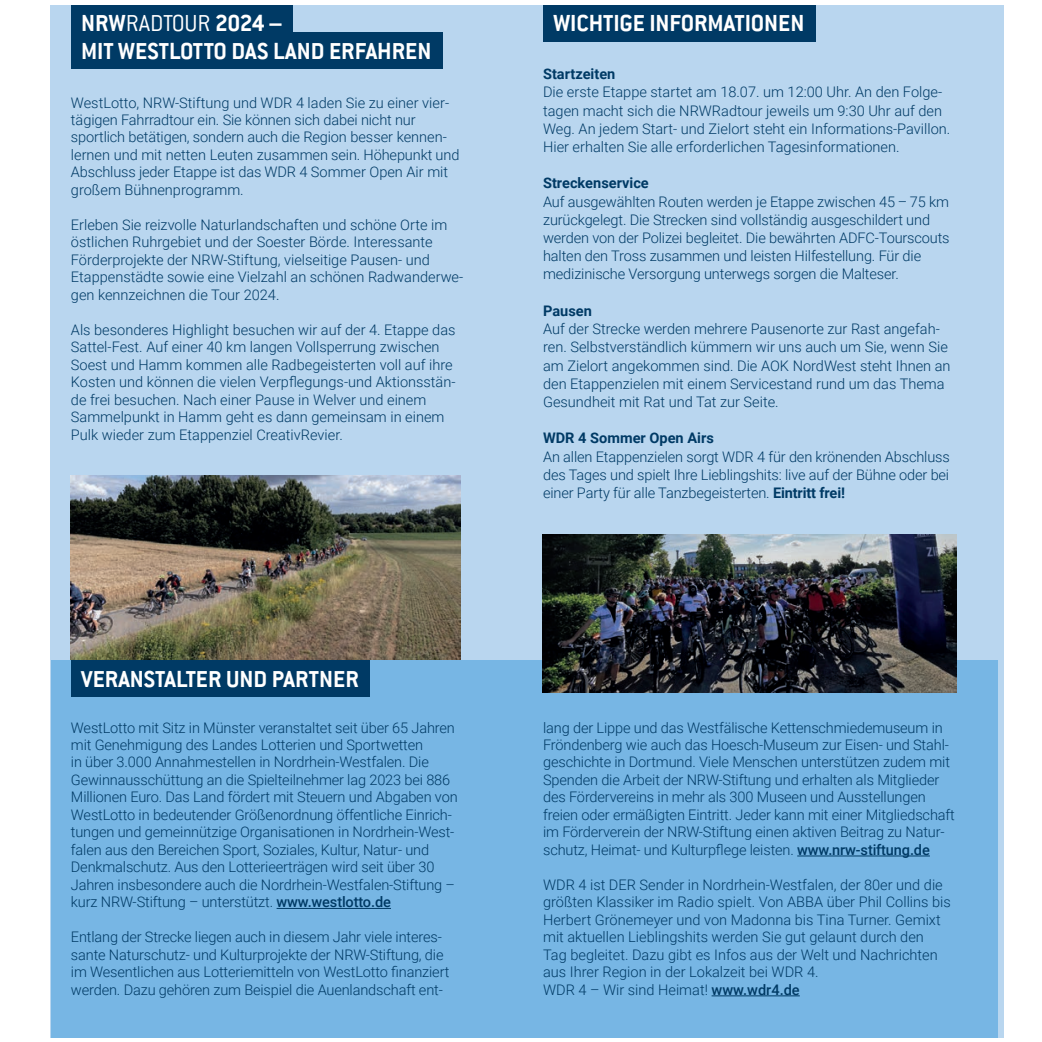
<style>
.page{position:relative;width:1042px;height:1042px;background:#fff}
.page>*{position:absolute;margin:0;border:0;box-sizing:border-box;transform-origin:0 0}
.t1{font:700 25.55px "Conduit ITC";color:#fff}
.t2{font:300 14.53px/17.5px "Roboto";letter-spacing:-.01em;color:#003a65}
.t3{font:700 14.53px "Roboto";color:#003a65}
.s1{font-weight:300}
.s2{font-weight:500}
.s3{font-weight:700}
</style>
<div class="page">
<div style="left:51px;top:5px;width:953px;height:1032px;background:#b9d6ef"></div>
<div style="left:71px;top:5px;width:222px;height:37px;background:#003a65"></div>
<div style="left:543px;top:5px;width:273px;height:37px;background:#003a65"></div>
<div style="left:71px;top:33px;width:372px;height:36px;background:#003a65"></div>
<img style="left:71px;top:475px;width:389px;height:185px">
<div style="left:51px;top:660px;width:946px;height:377px;background:#77b6e4"></div>
<hr style="left:797px;top:855px;width:133px;height:1px;background:#003a65">
<hr style="left:711px;top:995px;width:89px;height:1px;background:#003a65">
<hr style="left:277px;top:908px;width:114px;height:1px;background:#003a65">
<div style="left:71px;top:660px;width:298px;height:37px;background:#003a65"></div>
<img style="left:542px;top:534px;width:414px;height:159px">
<h1 class="t1" style="left:81px;top:8px;width:202px">NRW<span class="s1">RADTOUR</span> 2024 –</h1>
<h1 class="t1" style="left:553px;top:8px;width:252px">WICHTIGE INFORMATIONEN</h1>
<h1 class="t1" style="left:81px;top:36px;width:352px">MIT WESTLOTTO DAS LAND ERFAHREN</h1>
<p class="t2" style="left:71px;top:93px;width:390px">WestLotto, NRW-Stiftung und WDR 4 laden Sie zu einer vier&shy;tä-gigen Fahrradtour ein. Sie können sich dabei nicht nur sportlich betätigen, sondern auch die Reg-ion besser kennen&shy;lernen und mit netten Leuten zusammen sein. Höhepunkt und Abschluss jeder Etappe ist das WDR 4 Sommer Open Air mit großem Bühnenprogramm.</p>
<p class="t2" style="left:71px;top:215px;width:394px">Erleben Sie reizvolle Naturlandschaften und schöne Orte im östlichen Ruhrgebiet und der Soester Börde. Interessante Förderprojekte der NRW-Stiftung, vielseitige Pausen- und Etappenstädte sowie eine Vielzahl an schönen Radwanderwe&shy;gen kennzeichnen die Tour 2024.</p>
<p class="t2" style="left:71px;top:320px;width:386px">Als besonderes Highlight besuchen wir auf der 4. Etappe das Sattel-Fest. Auf einer 40 km langen Vollsperrung zwischen Soest und Hamm kommen alle Radbegeisterten voll auf ihre Kosten und können die vielen Verpflegungs-und Aktionsstän&shy;de frei besuchen. Nach einer Pause in Welver und einem Sammelpunkt in Hamm geht es dann gemeinsam in einem Pulk wieder zum Etappenziel CreativRevier.</p>
<h1 class="t1" style="left:81px;top:663px;width:279px">VERANSTALTER UND PARTNER</h1>
<p class="t2" style="left:71px;top:718px;width:388px">WestLotto mit Sitz in Münster veranstaltet seit über 65 Jahren mit Genehmigung des Landes Lotterien und Sportwetten<br>in über 3.000 Annahmestellen in Nordrhein-Westfalen. Die Gewinnausschüttung an die Spielteilnehmer lag 2023 bei 886<br>Millionen Euro. Das Land fördert mit Steuern und Abgaben von WestLotto in bedeutender Größenordnung öffentliche Einrich&shy;tungen und gemeinnützige Organisationen in Nordrhein-West&shy;falen aus den Bereichen Sport, Soziales, Kultur, Natur- und Denkmalschutz. Aus den Lotterieerträgen wird seit über 30<br>Jahren insbesondere auch die Nordrhein-Westfalen-Stiftung – kurz NRW-Stiftung – unterstützt. <span class="s2">www.westlotto.de</span></p>
<p class="t2" style="left:71px;top:928px;width:380px">Entlang der Strecke liegen auch in diesem Jahr viele interes&shy;sante Naturschutz- und Kulturprojekte der NRW-Stiftung, die im Wesentlichen aus Lotteriemitteln von WestLotto finanziert werden. Dazu gehören zum Beispiel die Auenlandschaft ent-</p>
<p class="t3" style="left:543px;top:64px;width:74px">Startzeiten</p>
<p class="t2" style="left:543px;top:82px;width:409px;line-height:18.2px">Die erste Etappe startet am 18.07. um 12:00 Uhr. An den Folge&shy;tagen macht sich die NRWRadtour jeweils um 9:30 Uhr auf den Weg. An jedem Start- und Zielort steht ein Informations-Pavillon.<br>Hier erhalten Sie alle erforderlichen Tagesinformationen.</p>
<p class="t3" style="left:543px;top:173px;width:107px">Streckenservice</p>
<p class="t2" style="left:543px;top:192px;width:408px;line-height:18.2px">Auf ausgewählten Routen werden je Etappe zwischen 45 – 75 km zurückgelegt. Die Strecken sind vollständig ausgeschildert und werden von der Polizei begleitet. Die bewährten ADFC-Tourscouts halten den Tross zusammen und leisten Hilfestellung. Für die medizinische Versorgung unterwegs sorgen die Malteser.</p>
<p class="t3" style="left:543px;top:300px;width:50px">Pausen</p>
<p class="t2" style="left:543px;top:319px;width:409px;line-height:18.2px">Auf der Strecke werden mehrere Pausenorte zur Rast angefah&shy;ren. Selbstverständlich kümmern wir uns auch um Sie, wenn Sie am Zielort angekommen sind. Die AOK NordWest steht Ihnen an den Etappenzielen mit einem Servicestand rund um das Thema Gesundheit mit Rat und Tat zur Seite.</p>
<p class="t3" style="left:543px;top:428px;width:172px">WDR 4 Sommer Open Airs</p>
<p class="t2" style="left:543px;top:447px;width:408px;line-height:18.2px;text-align:justify">An allen Etappenzielen sorgt WDR 4 für den krönenden Abschluss des Tages und spielt Ihre Lieblingshits: live auf der Bühne oder bei einer Party für alle Tanzbegeisterten. <span class="s3">Eintritt frei!</span></p>
<p class="t2" style="left:543px;top:718px;width:413px">lang der Lippe und das Westfälische Kettenschmiedemuseum in Fröndenberg wie auch das Hoesch-Museum zur Eisen- und Stahl&shy;geschichte in Dortmund. Viele Menschen unterstützen zudem mit Spenden die Arbeit der NRW-Stiftung und erhalten als Mitglieder des Fördervereins in mehr als 300 Museen und Ausstellungen freien oder ermäßigten Eintritt. Jeder kann mit einer Mitgliedschaft im Förderverein der NRW-Stiftung einen aktiven Beitrag zu Natur&shy;schutz, Heimat- und Kulturpflege leisten. <span class="s2">www.nrw-stiftung.de</span></p>
<p class="t2" style="left:543px;top:875px;width:409px">WDR 4 ist DER Sender in Nordrhein-Westfalen, der 80er und die größten Klassiker im Radio spielt. Von ABBA über Phil Collins bis Herbert Grönemeyer und von Madonna bis Tina Turner. Gemixt mit aktuellen Lieblingshits werden Sie gut gelaunt durch den Tag begleitet. Dazu gibt es Infos aus der Welt und Nachrichten aus Ihrer Region in der Lokalzeit bei WDR 4.<br>WDR 4 – Wir sind Heimat! <span class="s2">www.wdr4.de</span></p>
</div>
